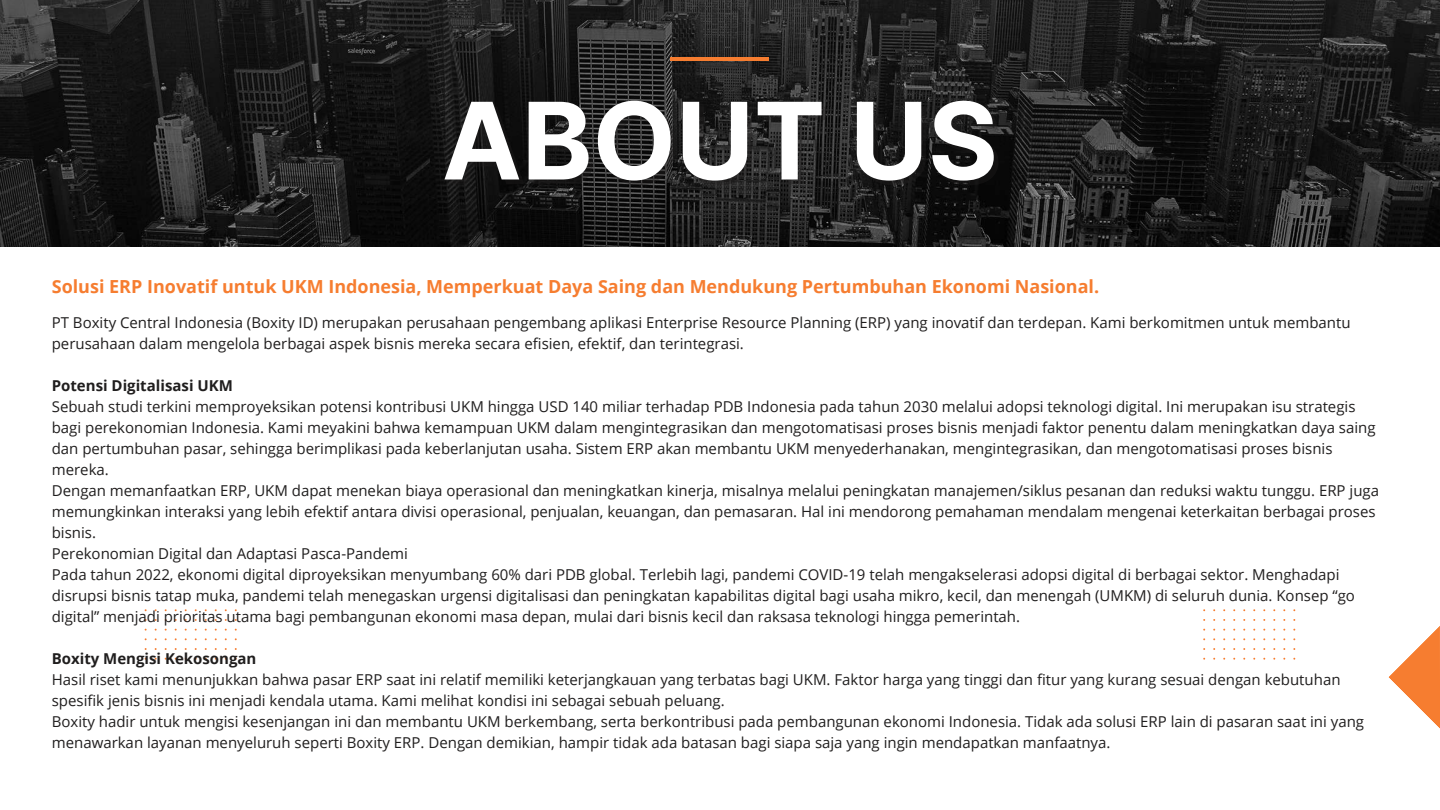
<style>
.page{position:relative;width:1440px;height:810px;background:#fff}
.page>*{position:absolute;margin:0;border:0;box-sizing:border-box;transform-origin:0 0}
.t1{font:700 106.8px "Inter";color:#fff}
.t2{font:700 18px "Open Sans";color:#f67d30}
.t3{font:15px/21px "Open Sans";color:#201e1e}
.t4{font:700 15px "Open Sans";color:#201e1e}
</style>
<div class="page">
<svg style="left:1388px;top:626px;width:52px;height:103px"></svg>
<img style="left:0;top:0;width:1440px;height:247px">
<hr style="left:671px;top:57px;width:98px;height:4px;background:#f67d30">
<svg style="left:145px;top:609px;width:92px;height:50px"></svg>
<svg style="left:1203px;top:609px;width:92px;height:50px"></svg>
<h1 class="t1" style="left:442px;top:77px;width:557px">ABOUT US</h1>
<p class="t2" style="left:52px;top:274px;width:1049px">Solusi ERP Inovatif untuk UKM Indonesia, Memperkuat Daya Saing dan Mendukung Pertumbuhan Ekonomi Nasional.</p>
<p class="t3" style="left:52px;top:312px;width:1300px">PT Boxity Central Indonesia (Boxity ID) merupakan perusahaan pengembang aplikasi Enterprise Resource Planning (ERP) yang inovatif dan terdepan. Kami berkomitmen untuk membantu perusahaan dalam mengelola berbagai aspek bisnis mereka secara efisien, efektif, dan terintegrasi.</p>
<p class="t4" style="left:52px;top:375px;width:183px">Potensi Digitalisasi UKM</p>
<p class="t3" style="left:52px;top:396px;width:1329px">Sebuah studi terkini memproyeksikan potensi kontribusi UKM hingga USD 140 miliar terhadap PDB Indonesia pada tahun 2030 melalui adopsi teknologi digital. Ini merupakan isu strategis bagi perekonomian Indonesia. Kami meyakini bahwa kemampuan UKM dalam mengintegrasikan dan mengotomatisasi proses bisnis menjadi faktor penentu dalam meningkatkan daya saing dan pertumbuhan pasar, sehingga berimplikasi pada keberlanjutan usaha. Sistem ERP akan membantu UKM menyederhanakan, mengintegrasikan, dan mengotomatisasi proses bisnis mereka.<br>Dengan memanfaatkan ERP, UKM dapat menekan biaya operasional dan meningkatkan kinerja, misalnya melalui peningkatan manajemen/siklus pesanan dan reduksi waktu tunggu. ERP juga memungkinkan interaksi yang lebih efektif antara divisi operasional, penjualan, keuangan, dan pemasaran. Hal ini mendorong pemahaman mendalam mengenai keterkaitan berbagai proses bisnis.<br>Perekonomian Digital dan Adaptasi Pasca-Pandemi<br>Pada tahun 2022, ekonomi digital diproyeksikan menyumbang 60% dari PDB global. Terlebih lagi, pandemi COVID-19 telah mengakselerasi adopsi digital di berbagai sektor. Menghadapi disrupsi bisnis tatap muka, pandemi telah menegaskan urgensi digitalisasi dan peningkatan kapabilitas digital bagi usaha mikro, kecil, dan menengah (UMKM) di seluruh dunia. Konsep “go digital” menjadi prioritas utama bagi pembangunan ekonomi masa depan, mulai dari bisnis kecil dan raksasa teknologi hingga pemerintah.</p>
<p class="t4" style="left:52px;top:648px;width:206px">Boxity Mengisi Kekosongan</p>
<p class="t3" style="left:52px;top:669px;width:1314px">Hasil riset kami menunjukkan bahwa pasar ERP saat ini relatif memiliki keterjangkauan yang terbatas bagi UKM. Faktor harga yang tinggi dan fitur yang kurang sesuai dengan kebutuhan spesifik jenis bisnis ini menjadi kendala utama. Kami melihat kondisi ini sebagai sebuah peluang.<br>Boxity hadir untuk mengisi kesenjangan ini dan membantu UKM berkembang, serta berkontribusi pada pembangunan ekonomi Indonesia. Tidak ada solusi ERP lain di pasaran saat ini yang menawarkan layanan menyeluruh seperti Boxity ERP. Dengan demikian, hampir tidak ada batasan bagi siapa saja yang ingin mendapatkan manfaatnya.</p>
</div>
